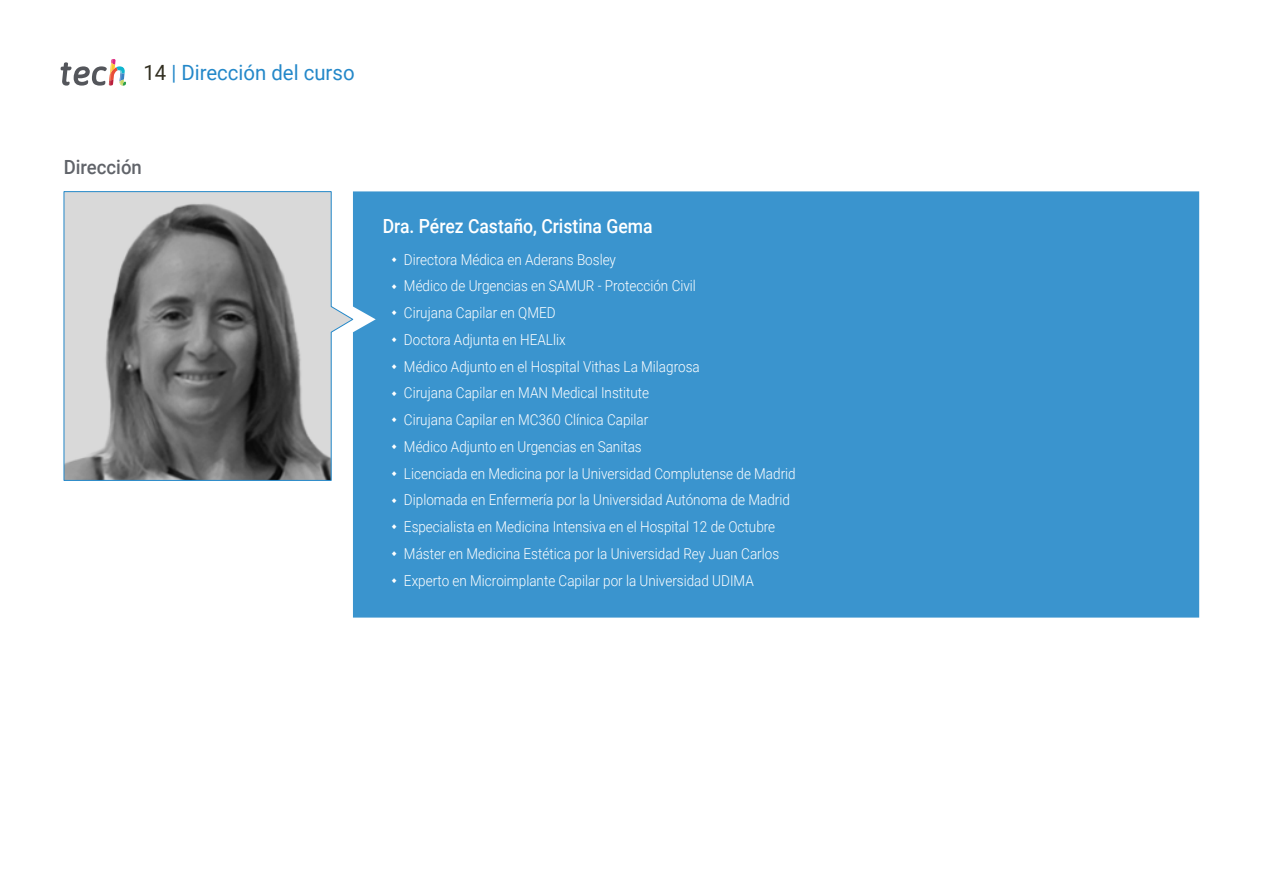
<style>
.page{position:relative;width:1263px;height:893px;background:#fff}
.page>*{position:absolute;margin:0;border:0;box-sizing:border-box;transform-origin:0 0}
.t1{font:21px "Roboto";color:#2488c9}
.t2{font:500 19.5px "Roboto";color:#fff;scale:.9 1}
.t3{font:500 19.5px "Roboto";color:#61646a;scale:.95 1}
.t4{font:300 15px/26.7px "Roboto";color:#fff;scale:.9 1}
.s1{color:#312e20}
</style>
<div class="page">
<svg style="left:61px;top:59px;width:65px;height:27px"></svg>
<svg style="left:64px;top:191px;width:289px;height:290px;background:#939495"></svg>
<div style="left:353px;top:191px;width:846px;height:427px;background:#3a94ce"></div>
<svg style="left:392px;top:257px;width:5px;height:5px"></svg>
<svg style="left:392px;top:284px;width:5px;height:5px"></svg>
<svg style="left:392px;top:310px;width:5px;height:5px"></svg>
<svg style="left:392px;top:337px;width:5px;height:5px"></svg>
<svg style="left:392px;top:364px;width:5px;height:5px"></svg>
<svg style="left:392px;top:391px;width:5px;height:5px"></svg>
<svg style="left:392px;top:417px;width:5px;height:5px"></svg>
<svg style="left:392px;top:444px;width:5px;height:5px"></svg>
<svg style="left:392px;top:471px;width:5px;height:5px"></svg>
<svg style="left:392px;top:498px;width:5px;height:5px"></svg>
<svg style="left:392px;top:524px;width:5px;height:5px"></svg>
<svg style="left:392px;top:551px;width:5px;height:5px"></svg>
<svg style="left:392px;top:578px;width:5px;height:5px"></svg>
<h1 class="t1" style="left:144px;top:57px;width:213px"><span class="s1">14</span> | Dirección del curso</h1>
<h2 class="t3" style="left:64px;top:154px;width:84px">Dirección</h2>
<h2 class="t2" style="left:383px;top:212px;width:301px">Dra. Pérez Castaño, Cristina Gema</h2>
<p class="t4" style="left:404px;top:245px;width:437px">Directora Médica en Aderans Bosley<br>Médico de Urgencias en SAMUR - Protección Civil<br>Cirujana Capilar en QMED<br>Doctora Adjunta en HEALlix<br>Médico Adjunto en el Hospital Vithas La Milagrosa<br>Cirujana Capilar en MAN Medical Institute<br>Cirujana Capilar en MC360 Clínica Capilar<br>Médico Adjunto en Urgencias en Sanitas<br>Licenciada en Medicina por la Universidad Complutense de Madrid Diplomada en Enfermería por la Universidad Autónoma de Madrid Especialista en Medicina Intensiva en el Hospital 12 de Octubre Máster en Medicina Estética por la Universidad Rey Juan Carlos Experto en Microimplante Capilar por la Universidad UDIMA</p>
</div>
